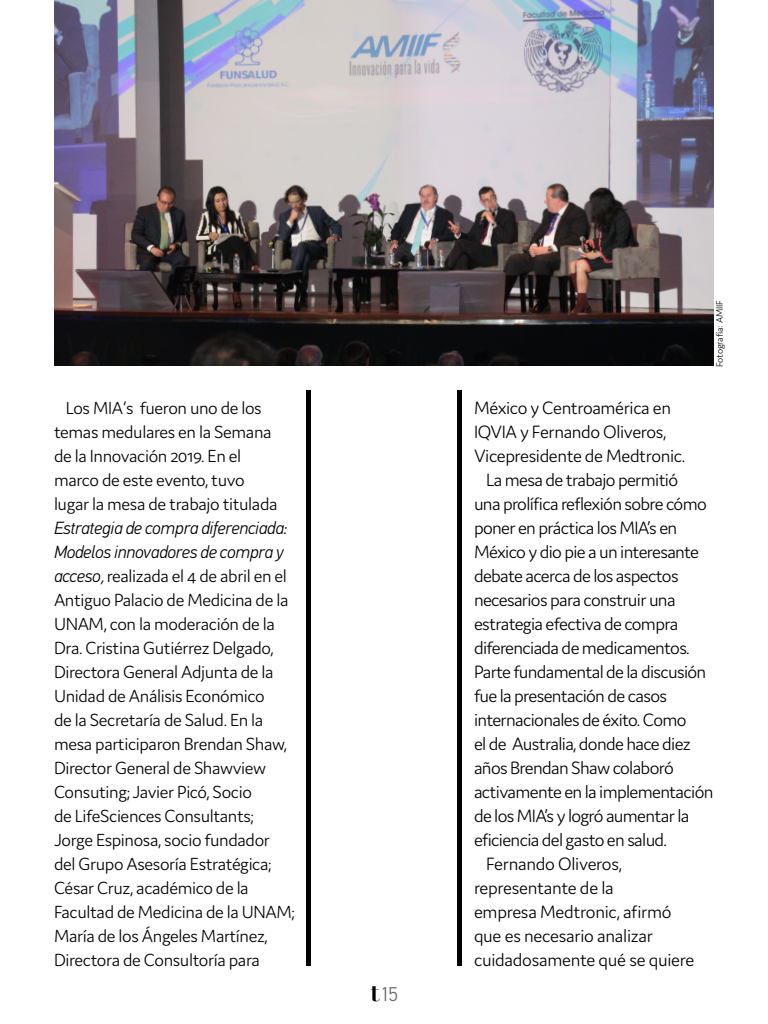
<style>
.page{position:relative;width:768px;height:1024px;background:#fff}
.page>*{position:absolute;margin:0;border:0;box-sizing:border-box;transform-origin:0 0}
.t1{font:300 19.9px "PF Din Text Pro";color:#63656a}
.consangria{font:300 19px/24px "Domus";letter-spacing:-.035em;color:#000}
.consangria-2{font:300 19px/24px "Domus";letter-spacing:-.015em;color:#000}
.consangria-3{font:300 18.6px/24px "Domus";letter-spacing:-.02em;color:#000}
.consangria-4{font:italic 300 17.7px/24px "PF Din Text Pro";letter-spacing:-.01em;color:#000}
.t2{font:300 10px "Domus";letter-spacing:-.01em;color:#000}
.s1{font-family:"PF Din Text Pro";font-style:italic;font-size:17.7px}
.s2{font-style:italic}
.s3{font-family:"Didot";font-weight:700;font-size:26.7px;color:#000}
</style>
<div class="page">
<div style="left:306px;top:390px;width:5px;height:576px;background:#000"></div>
<div style="left:457px;top:390px;width:5px;height:576px;background:#000"></div>
<img style="left:54px;top:0;width:660px;height:366px">
<p class="consangria-3" style="left:54px;top:396px;width:225px;text-indent:12px">Los MIA’s fueron uno de los temas medulares en la Semana de la Innovación 2019. En el marco de este evento, tuvo lugar la mesa de trabajo titulada</p>
<p class="consangria-4" style="left:54px;top:516px;width:235px">Estrategia de compra diferenciada:<br>Modelos innovadores de compra y</p>
<p class="consangria-3" style="left:54px;top:564px;width:242px"><span class="s1">acceso</span><span class="s2">,</span>realizada el 4 de abril en el<br>Antiguo Palacio de Medicina de la<br>UNAM, con la moderación de la<br>Dra. Cristina Gutiérrez Delgado,<br>Directora General Adjunta de la<br>Unidad de Análisis Económico<br>de la Secretaría de Salud. En la mesa participaron Brendan Shaw,<br>Director General de Shawview<br>Consuting; Javier Picó, Socio<br>de LifeSciences Consultants;<br>Jorge Espinosa, socio fundador del Grupo Asesoría Estratégica;<br>César Cruz, académico de la<br>Facultad de Medicina de la UNAM;<br>María de los Ángeles Martínez,<br>Directora de Consultoría para</p>
<p class="t1" style="left:370px;top:983px;width:30px"><span class="s3">t</span>15</p>
<p class="t2" style="left:714px;top:367px;width:68px;rotate:-90deg">Fotografía: AMIIF</p>
<p class="consangria" style="left:474px;top:396px;width:213px">México y Centroamérica en<br>IQVIA y Fernando Oliveros,<br>Vicepresidente de Medtronic.</p>
<p class="consangria" style="left:474px;top:468px;width:241px;text-indent:12px">La mesa de trabajo permitió<br>una prolífica reflexión sobre cómo poner en práctica los MIA’s en<br>México y dio pie a un interesante debate acerca de los aspectos necesarios para construir una estrategia efectiva de compra diferenciada de medicamentos.<br>Parte fundamental de la discusión fue la presentación de casos internacionales de éxito. Como<br>el de Australia, donde hace diez años Brendan Shaw colaboró activamente en la implementación de los MIA’s y logró aumentar la eficiencia del gasto en salud.</p>
<p class="consangria-2" style="left:474px;top:852px;width:222px;text-indent:12px">Fernando Oliveros, representante de la<br>empresa Medtronic, afirmó que es necesario analizar cuidadosamente qué se quiere</p>
</div>
